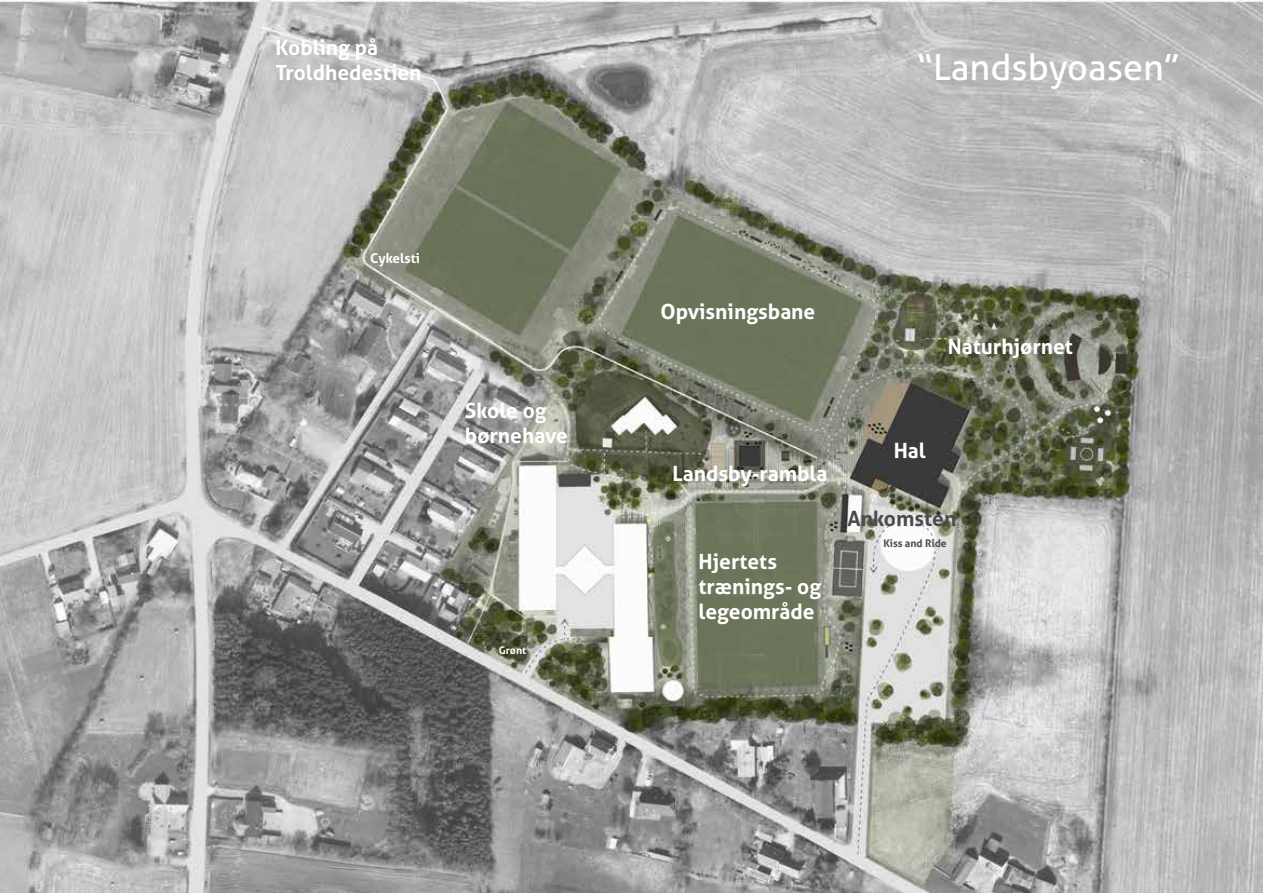
<style>
.page{position:relative;width:1263px;height:893px;background:#fff}
.page>*{position:absolute;margin:0;border:0;box-sizing:border-box;transform-origin:0 0}
.t1{font:36px "Aller";color:#fff}
.t2{font:700 21px/25.2px "Aller";color:#fff}
.t3{font:700 21px "Aller";color:#4b4b4d}
.t4{font:700 13.5px "Aller";color:#fff}
.t5{font:700 10.5px "Aller";color:#4b4b4d}
.t6{font:700 10.5px "Aller";color:#fff}
</style>
<div class="page">
<img style="left:0;top:0;width:1263px;height:893px">
<p class="t2" style="left:276px;top:35px;width:148px">Kobling på<br>Troldhedestien</p>
<p class="t4" style="left:370px;top:250px;width:51px">Cykelsti</p>
<p class="t2" style="left:465px;top:397px;width:105px">Skole og børnehave</p>
<p class="t6" style="left:499px;top:644px;width:29px">Grønt</p>
<h1 class="t1" style="left:917px;top:45px;width:264px">“Landsbyoasen”</h1>
<p class="t2" style="left:660px;top:299px;width:156px">Opvisningsbane</p>
<p class="t2" style="left:948px;top:334px;width:127px">Naturhjørnet</p>
<p class="t2" style="left:673px;top:461px;width:156px">Landsby-rambla</p>
<p class="t2" style="left:698px;top:548px;width:124px">Hjertets trænings- og legeområde</p>
<p class="t2" style="left:894px;top:438px;width:33px">Hal</p>
<p class="t3" style="left:847px;top:505px;width:110px">Ankomsten</p>
<p class="t5" style="left:883px;top:537px;width:65px">Kiss and Ride</p>
</div>
